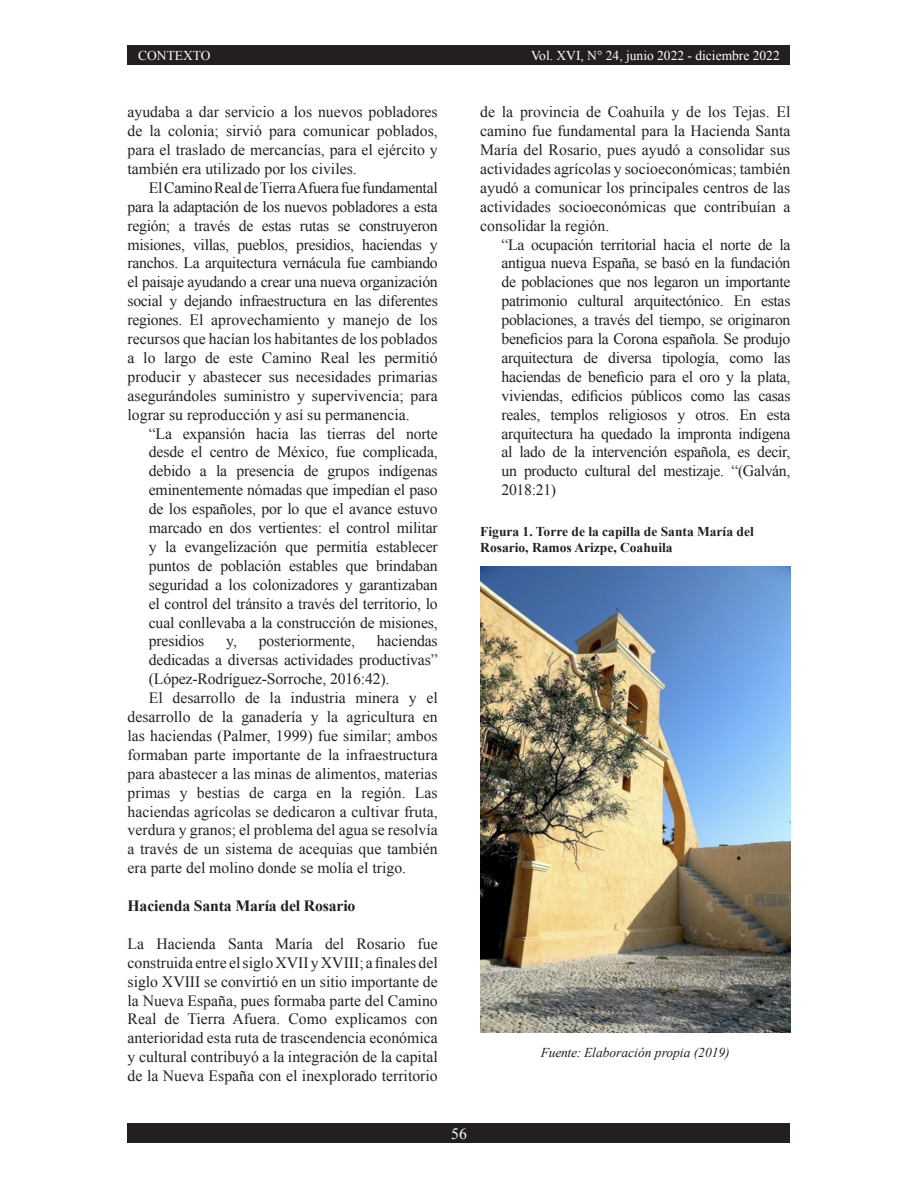
<style>
.page{position:relative;width:918px;height:1188px;background:#fff}
.page>*{position:absolute;margin:0;border:0;box-sizing:border-box;transform-origin:0 0}
.Normal_sps_txtcaja{font:15.75px/18.9px "Times New Roman";color:#231f20;text-align:justify}
.Normal_sps_txtcaja-2{font:15.75px/18.9px "Times New Roman";color:#222;text-align:justify}
.Normal_sps_txtcaja-3{font:700 15.75px "Times New Roman";letter-spacing:-.01em;color:#231f20}
.t1{font:15.75px "Times New Roman";color:#fff}
.t2{font:700 13.5px/16.2px "Times New Roman";color:#231f20}
.t3{font:13.5px "Times New Roman";color:#fff}
.t4{font:italic 13.5px "Times New Roman";color:#231f20}
.s1{color:#222}
.s2{color:#231f20}
</style>
<div class="page">
<img style="left:480px;top:567px;width:310px;height:466px">
<div style="left:128px;top:1124px;width:662px;height:19px;background:#231f20"></div>
<div style="left:128px;top:45px;width:662px;height:19px;background:#231f20"></div>
<p class="t3" style="left:138px;top:47px;width:74px">CONTEXTO</p>
<p class="t3" style="left:531px;top:46px;width:250px">Vol. XVI, N° 24, junio 2022 - diciembre 2022</p>
<p class="Normal_sps_txtcaja" style="left:128px;top:102px;width:312px">ayudaba a dar servicio a los nuevos pobladores de la colonia; sirvió para comunicar poblados, para el traslado de mercancías, para el ejército y también era utilizado por los civiles.</p>
<p class="Normal_sps_txtcaja" style="left:128px;top:178px;width:312px;text-indent:21px">El Camino <span class="s1">Real de Tierra Afuera</span> fue fundamental para la adaptación de los nuevos pobladores a esta región; a través de estas rutas se construyeron misiones, villas, pueblos, presidios, haciendas y ranchos. La arquitectura vernácula fue cambiando el paisaje ayudando a crear una nueva organización social y dejando infraestructura en las diferentes regiones. El aprovechamiento y manejo de los recursos que hacían los habitantes de los poblados a lo largo de este Camino Real les permitió producir y abastecer sus necesidades primarias asegurándoles suministro y supervivencia; para lograr su reproducción y así su permanencia.</p>
<p class="Normal_sps_txtcaja" style="left:149px;top:424px;width:291px">“La expansión hacia las tierras del norte desde el centro de México, fue complicada, debido a la presencia de grupos indígenas eminentemente nómadas que impedían el paso de los españoles, por lo que el avance estuvo marcado en dos vertientes: el control militar y la evangelización que permitía establecer puntos de población estables que brindaban seguridad a los colonizadores y garantizaban el control del tránsito a través del territorio, lo cual conllevaba a la construcción de misiones, presidios</p>
<p class="Normal_sps_txtcaja" style="left:149px;top:631px;width:290px;text-indent:228px">haciendas dedicadas a diversas actividades productivas” (López-Rodríguez-Sorroche, 2016:42).</p>
<p class="Normal_sps_txtcaja-2" style="left:128px;top:688px;width:312px;text-indent:21px">El desarrollo de la industria minera y el desarrollo de la ganadería y la agricultura en las haciendas <span class="s2">(Palmer, 1999)</span> fue similar; ambos formaban parte importante de la infraestructura para abastecer a las minas de alimentos, materias primas y bestias de carga en la región. Las haciendas agrícolas se dedicaron a cultivar fruta, verdura y granos; el problema del agua se resolvía a través de un sistema de acequias que también era parte del molino donde se molía el trigo.</p>
<p class="Normal_sps_txtcaja-3" style="left:128px;top:895px;width:229px">Hacienda Santa María del Rosario</p>
<p class="Normal_sps_txtcaja" style="left:128px;top:934px;width:312px">La Hacienda Santa María del Rosario fue construida entre el siglo XVII y XVIII; a finales del siglo XVIII se convirtió en un sitio importante de la Nueva España, pues formaba parte del Camino Real de Tierra Afuera. Como explicamos con anterioridad esta ruta de trascendencia económica y cultural contribuyó a la integración de la capital de la Nueva España con el inexplorado territorio</p>
<p class="Normal_sps_txtcaja" style="left:226px;top:631px;width:12px">y,</p>
<p class="Normal_sps_txtcaja" style="left:259px;top:631px;width:98px">posteriormente,</p>
<p class="Normal_sps_txtcaja" style="left:480px;top:102px;width:312px">de la provincia de Coahuila y de los Tejas. El camino fue fundamental para la Hacienda Santa María del Rosario, pues ayudó a consolidar sus actividades agrícolas y socioeconómicas; también ayudó a comunicar los principales centros de las actividades socioeconómicas que contribuían a consolidar la región.</p>
<p class="Normal_sps_txtcaja" style="left:502px;top:235px;width:291px">“La ocupación territorial hacia el norte de la antigua nueva España, se basó en la fundación de poblaciones que nos legaron un importante patrimonio cultural arquitectónico. En estas poblaciones, a través del tiempo, se originaron beneficios para la Corona española. Se produjo arquitectura de diversa tipología, como las haciendas de beneficio para el oro y la plata, viviendas, edificios públicos como las casas reales, templos religiosos y otros. En esta arquitectura ha quedado la impronta indígena al lado de la intervención española, es decir, un producto cultural del mestizaje. “(Galván, 2018:21)</p>
<p class="t2" style="left:480px;top:523px;width:275px">Figura 1. Torre de la capilla de Santa María del<br>Rosario, Ramos Arizpe, Coahuila</p>
<p class="t4" style="left:541px;top:1044px;width:190px">Fuente: Elaboración propia (2019)</p>
<p class="t1" style="left:451px;top:1123px;width:17px">56</p>
</div>
